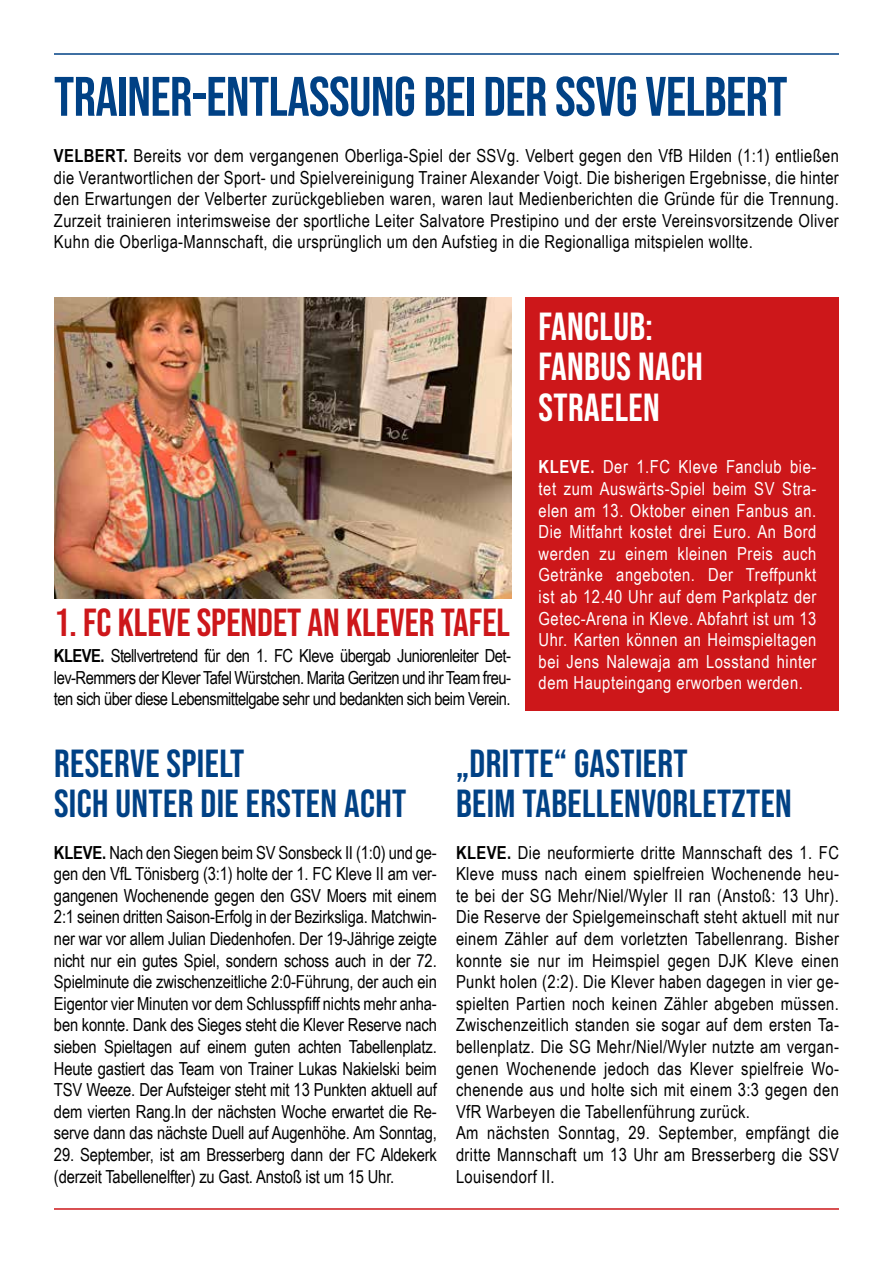
<style>
.page{position:relative;width:893px;height:1263px;background:#fff}
.page>*{position:absolute;margin:0;border:0;box-sizing:border-box;transform-origin:0 0}
.t1{font:55.5px "Bebas Neue";letter-spacing:-.01em;color:#004185}
.t2{font:39px/40.5px "Bebas Neue";letter-spacing:.01em;color:#004185}
.t3{font:39px "Bebas Neue";color:#cd171a}
.t4{font:39px/40.5px "Bebas Neue";letter-spacing:.01em;color:#fff}
.t5{font:18px/21.6px "Arial Narrow";letter-spacing:.02em;color:#000;text-align:justify}
.t6{font:18px/21.6px "Arial Narrow";letter-spacing:.03em;color:#fff;text-align:justify}
.t7{font:18px/21.6px "Arial Narrow";letter-spacing:-.01em;color:#000}
.s1{font-weight:700}
</style>
<div class="page">
<hr style="left:54px;top:53px;width:785px;height:2px;background:#004185">
<hr style="left:54px;top:1208px;width:785px;height:2px;background:#cd171a">
<div style="left:525px;top:298px;width:314px;height:413px;background:#cd171a"></div>
<img style="left:54px;top:298px;width:457px;height:300px">
<h1 class="t1" style="left:54px;top:65px;width:735px">TRAINER-ENTLASSUNG BEI DER SSVG VELBERT</h1>
<p class="t5" style="left:54px;top:144px;width:786px"><span class="s1">VELBERT.</span> Bereits vor dem vergangenen Oberliga-Spiel der SSVg. Velbert gegen den VfB Hilden (1:1) entließen die Verantwortlichen der Sport- und Spielvereinigung Trainer Alexander Voigt. Die bisherigen Ergebnisse, die hinter den Erwartungen der Velberter zurückgeblieben waren, waren laut Medienberichten die Gründe für die Trennung.<br>Zurzeit trainieren interimsweise der sportliche Leiter Salvatore Prestipino und der erste Vereinsvorsitzende Oliver Kuhn die Oberliga-Mannschaft, die ursprünglich um den Aufstieg in die Regionalliga mitspielen wollte.</p>
<h2 class="t3" style="left:54px;top:601px;width:457px">1. FC KLEVE SPENDET AN KLEVER TAFEL</h2>
<p class="t5" style="left:54px;top:644px;width:459px"><span class="s1">KLEVE.</span> Stellvertretend für den 1. FC Kleve übergab Juniorenleiter Det&shy;lev-Remmers der Klever Tafel Würstchen. Marita Geritzen und ihr Team freu&shy;ten sich über diese Lebensmittelgabe sehr und bedankten sich beim Verein.</p>
<h2 class="t4" style="left:539px;top:305px;width:166px">FANCLUB:<br>FANBUS NACH<br>STRAELEN</h2>
<p class="t6" style="left:539px;top:456px;width:279px"><span class="s1">KLEVE.</span> Der 1.FC Kleve Fanclub bie&shy;tet zum Auswärts-Spiel beim SV Stra&shy;elen am 13. Oktober einen Fanbus an.<br>Die Mitfahrt kostet drei Euro. An Bord werden zu einem kleinen Preis auch Getränke angeboten. Der Treffpunkt ist ab 12.40 Uhr auf dem Parkplatz der Getec-Arena in Kleve. Abfahrt ist um 13<br>Uhr. Karten können an Heimspieltagen bei Jens Nalewaja am Losstand hinter dem Haupteingang erworben werden.</p>
<h2 class="t2" style="left:54px;top:743px;width:354px">RESERVE SPIELT<br>SICH UNTER DIE ERSTEN ACHT</h2>
<p class="t5" style="left:54px;top:841px;width:384px"><span class="s1">KLEVE.</span> Nach den Siegen beim SV Sonsbeck II (1:0) und ge&shy;gen den VfL Tönisberg (3:1) holte der 1. FC Kleve II am ver&shy;gangenen Wochenende gegen den GSV Moers mit einem 2:1 seinen dritten Saison-Erfolg in der Bezirksliga. Matchwin&shy;ner war vor allem Julian Diedenhofen. Der 19-Jährige zeigte nicht nur ein gutes Spiel, sondern schoss auch in der 72.<br>Spielminute die zwischenzeitliche 2:0-Führung, der auch ein Eigentor vier Minuten vor dem Schlusspfiff nichts mehr anha&shy;ben konnte. Dank des Sieges steht die Klever Reserve nach sieben Spieltagen auf einem guten achten Tabellenplatz.<br>Heute gastiert das Team von Trainer Lukas Nakielski beim TSV Weeze. Der Aufsteiger steht mit 13 Punkten aktuell auf dem vierten Rang.In der nächsten Woche erwartet die Re&shy;serve dann das nächste Duell auf Augenhöhe. Am Sonntag,</p>
<p class="t7" style="left:54px;top:1143px;width:384px">29. September, ist am Bresserberg dann der FC Aldekerk (derzeit Tabellenelfter) zu Gast. Anstoß ist um 15 Uhr.</p>
<h2 class="t2" style="left:456px;top:743px;width:337px">„DRITTE“ GASTIERT<br>BEIM TABELLENVORLETZTEN</h2>
<p class="t5" style="left:456px;top:841px;width:384px;text-align:left"><span class="s1">KLEVE.</span> Die neuformierte dritte Mannschaft des 1. FC Kleve muss nach einem spielfreien Wochenende heu&shy;te bei der SG Mehr/Niel/Wyler II ran (Anstoß: 13 Uhr).<br>Die Reserve der Spielgemeinschaft steht aktuell mit nur einem Zähler auf dem vorletzten Tabellenrang. Bisher konnte sie nur im Heimspiel gegen DJK Kleve einen Punkt holen (2:2). Die Klever haben dagegen in vier ge&shy;spielten Partien noch keinen Zähler abgeben müssen.<br>Zwischenzeitlich standen sie sogar auf dem ersten Ta&shy;bellenplatz. Die SG Mehr/Niel/Wyler nutzte am vergan&shy;genen Wochenende jedoch das Klever spielfreie Wo&shy;chenende aus und holte sich mit einem 3:3 gegen den VfR Warbeyen die Tabellenführung zurück.<br>Am nächsten Sonntag, 29. September, empfängt die dritte Mannschaft um 13 Uhr am Bresserberg die SSV Louisendorf II.</p>
</div>
